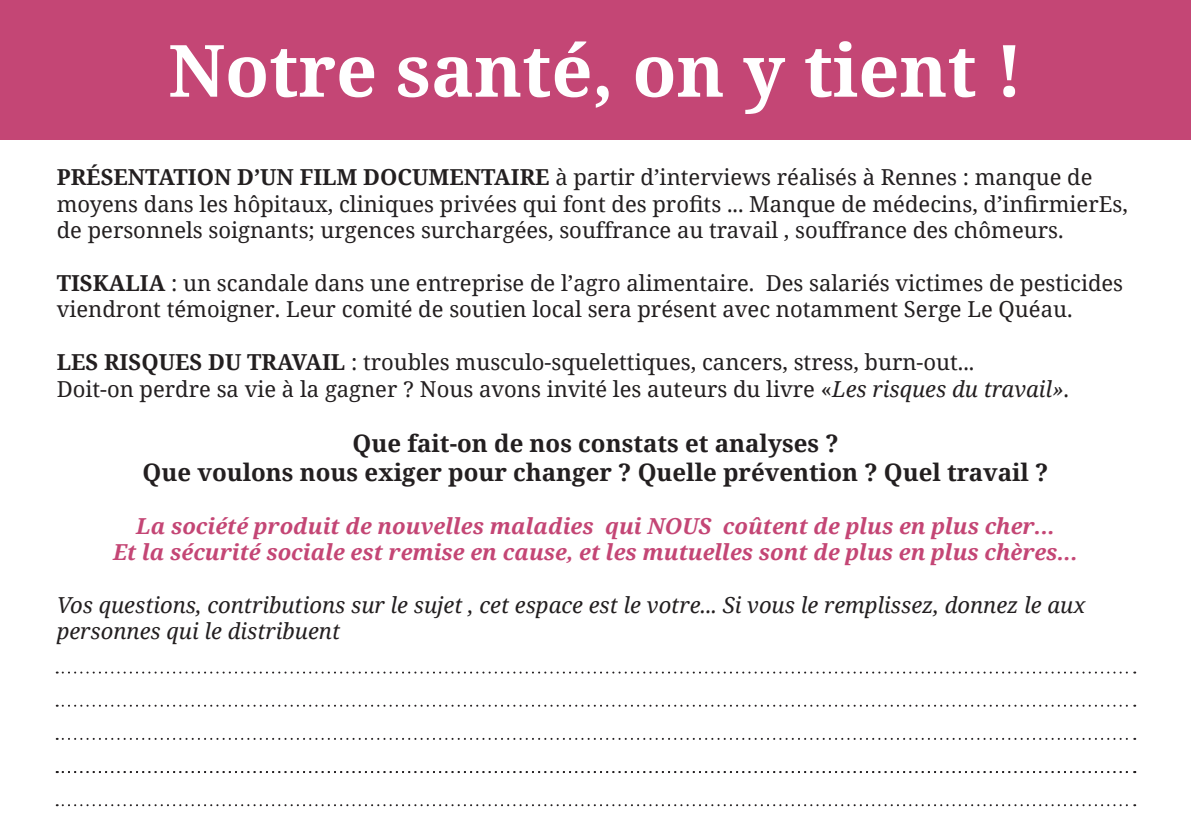
<style>
.page{position:relative;width:1191px;height:840px;background:#fff}
.page>*{position:absolute;margin:0;border:0;box-sizing:border-box;transform-origin:0 0}
.t1{font:700 72px "Noto Serif";color:#fff}
.t2{font:700 24px/28.8px "Noto Serif";color:#231f20;text-align:center}
.t3{font:22px/26.4px "Noto Serif";color:#231f20}
.t4{font:italic 700 22px/26.4px "Noto Serif";color:#c44675;text-align:center}
.t5{font:italic 22px/26.4px "Noto Serif";color:#231f20}
.s1{font-weight:700}
.s2{font-style:italic}
</style>
<div class="page">
<div style="left:0;top:0;width:1191px;height:139px;background:#c44675"></div>
<svg style="left:57px;top:671px;width:1078px;height:2px"></svg>
<svg style="left:57px;top:737px;width:1078px;height:2px"></svg>
<svg style="left:57px;top:704px;width:1078px;height:2px"></svg>
<svg style="left:57px;top:771px;width:1078px;height:1px"></svg>
<svg style="left:57px;top:804px;width:1078px;height:1px"></svg>
<h1 class="t1" style="left:168px;top:20px;width:856px">Notre santé, on y tient !</h1>
<p class="t3" style="left:57px;top:163px;width:1072px"><span class="s1">PRÉSENTATION D’UN FILM DOCUMENTAIRE</span> à partir d’interviews réalisés à Rennes : manque de moyens dans les hôpitaux, cliniques privées qui font des profits ... Manque de médecins, d’infirmierEs, de personnels soignants; urgences surchargées, souffrance au travail , souffrance des chômeurs.</p>
<p class="t3" style="left:57px;top:269px;width:1068px"><span class="s1">TISKALIA</span> : un scandale dans une entreprise de l’agro alimentaire. Des salariés victimes de pesticides viendront témoigner. Leur comité de soutien local sera présent avec notamment Serge Le Quéau.</p>
<p class="t3" style="left:57px;top:348px;width:1014px"><span class="s1">LES RISQUES DU TRAVAIL</span> : troubles musculo-squelettiques, cancers, stress, burn-out...<br>Doit-on perdre sa vie à la gagner ? Nous avons invité les auteurs du livre «<span class="s2">Les risques du travail»</span>.</p>
<p class="t2" style="left:143px;top:428px;width:907px">Que fait-on de nos constats et analyses ?<br>Que voulons nous exiger pour changer ? Quelle prévention ? Quel travail ?</p>
<p class="t4" style="left:113px;top:511px;width:966px">La société produit de nouvelles maladies qui NOUS coûtent de plus en plus cher...<br>Et la sécurité sociale est remise en cause, et les mutuelles sont de plus en plus chères...</p>
<p class="t5" style="left:57px;top:590px;width:1030px">Vos questions, contributions sur le sujet , cet espace est le votre... Si vous le remplissez, donnez le aux personnes qui le distribuent</p>
</div>
